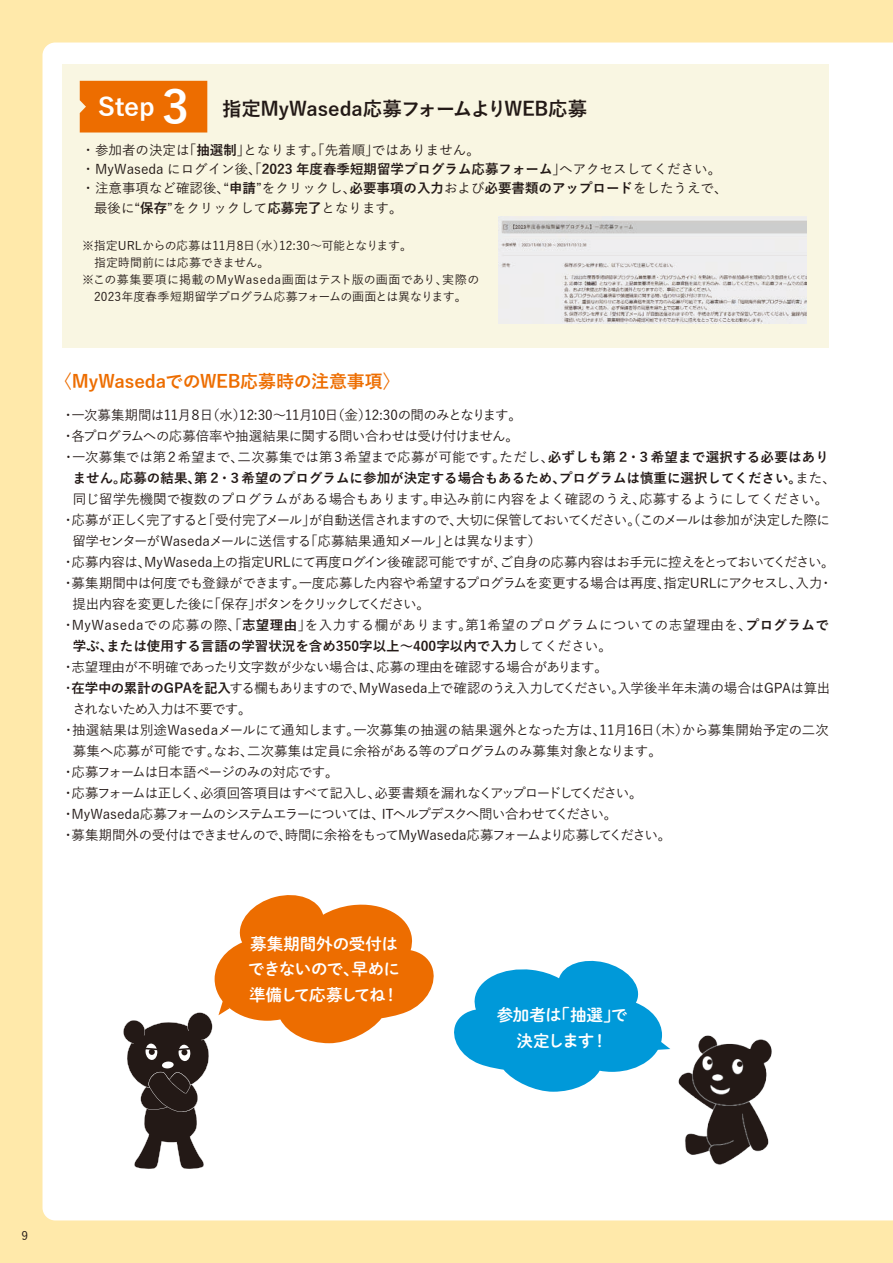
<style>
.page{position:relative;width:893px;height:1263px;background:#ffe9aa}
.page>*{position:absolute;margin:0;border:0;box-sizing:border-box;transform-origin:0 0}
.t1{font:700 25.5px "Yu Gothic";color:#fff}
.t2{font:700 19.5px "Yu Gothic";letter-spacing:-.015em;color:#231916}
.t3{font:700 18px "Yu Gothic";letter-spacing:-.01em;color:#ed6d00}
.t4{font:16.5px/25.5px "Shuei M Go Std B";letter-spacing:-.03em;color:#fff;text-align:center}
.t5{font:500 13.5px "Yu Gothic";letter-spacing:-.025em;color:#231916}
.t6{font:500 13.5px "Yu Gothic";color:#231916}
.t7{font:700 13.5px "Yu Gothic";color:#231916}
.t8{font:500 13.5px "Yu Gothic";letter-spacing:-.07em;color:#231916}
.t9{font:500 13.5px "Yu Gothic";letter-spacing:.035em;color:#231916}
.t10{font:500 13.5px "Yu Gothic";letter-spacing:-.005em;color:#231916}
.t11{font:500 13.5px "Yu Gothic";letter-spacing:-.05em;color:#231916}
.t12{font:500 13.5px "Yu Gothic";letter-spacing:-.08em;color:#231916}
.t13{font:500 13.5px "Yu Gothic";letter-spacing:-.095em;color:#231916}
.t14{font:500 13.5px "Yu Gothic";letter-spacing:-.045em;color:#231916}
.t15{font:500 13.5px "Yu Gothic";letter-spacing:-.055em;color:#231916}
.t16{font:500 13.5px "Yu Gothic";letter-spacing:-.065em;color:#231916}
.t17{font:500 13.5px "Yu Gothic";letter-spacing:-.105em;color:#231916}
.t18{font:500 12px "Yu Gothic";letter-spacing:-.005em;color:#231916}
.t19{font:500 12px "Yu Gothic";letter-spacing:.03em;color:#231916}
.t20{font:500 12px "Yu Gothic";letter-spacing:-.035em;color:#231916}
.t21{font:500 12px "Yu Go";color:#231916}
.s1{font-size:46.2px}
.s2{font-weight:700}
.s3{font-weight:500}
</style>
<div class="page">
<div style="left:43px;top:43px;width:850px;height:1177px;background:#fff"></div>
<img style="left:656px;top:998px;width:138px;height:196px">
<svg style="left:450px;top:957px;width:220px;height:135px;background:#57bce6"></svg>
<div style="left:63px;top:64px;width:766px;height:284px;background:#f9f6e2"></div>
<div style="left:80px;top:81px;width:127px;height:52px;background:#ed6d00"></div>
<svg style="left:123px;top:891px;width:315px;height:278px;background:#e6c3a6"></svg>
<img style="left:499px;top:216px;width:308px;height:108px">
<h1 class="t1" style="left:98px;top:92px;width:92px">Step <span class="s1">3</span></h1>
<h2 class="t2" style="left:222px;top:97px;width:367px">指定MyWaseda応募フォームよりWEB応募</h2>
<p class="t6" style="left:82px;top:137px;width:400px">・参加者の決定は「<span class="s2">抽選制</span>」となります。「先着順」ではありません。</p>
<p class="t6" style="left:82px;top:157px;width:641px">・MyWaseda にログイン後、「<span class="s2">2023 年度春季短期留学プログラム応募フォーム</span>」へアクセスしてください。</p>
<p class="t6" style="left:82px;top:176px;width:647px">・注意事項など確認後、“<span class="s2">申請</span>”をクリックし、<span class="s2">必要事項の入力</span>および<span class="s2">必要書類のアップロード</span>をしたうえで、</p>
<p class="t6" style="left:94px;top:196px;width:310px">最後に“<span class="s2">保存</span>”をクリックして<span class="s2">応募完了</span>となります。</p>
<p class="t18" style="left:82px;top:235px;width:331px">※指定URLからの応募は11月8日（水）12:30～可能となります。</p>
<p class="t20" style="left:94px;top:252px;width:177px">指定時間前には応募できません。</p>
<p class="t19" style="left:82px;top:269px;width:399px">※この募集要項に掲載のMyWaseda画面はテスト版の画面であり、実際の</p>
<p class="t18" style="left:94px;top:286px;width:374px">2023年度春季短期留学プログラム応募フォームの画面とは異なります。</p>
<h3 class="t3" style="left:54px;top:371px;width:349px">〈MyWasedaでのWEB応募時の注意事項〉</h3>
<p class="t14" style="left:62px;top:403px;width:462px">・一次募集期間は11月８日（水）12:30～11月10日（金）12:30の間のみとなります。</p>
<p class="t15" style="left:62px;top:424px;width:459px">・各プログラムへの応募倍率や抽選結果に関する問い合わせは受け付けません。</p>
<p class="t10" style="left:62px;top:445px;width:769px">・一次募集では第２希望まで、二次募集では第３希望まで応募が可能です。ただし、<span class="s2">必ずしも第２・３希望まで選択する必要はあり</span></p>
<p class="t7" style="left:73px;top:471px;width:765px">ません。応募の結果、第２・３希望のプログラムに参加が決定する場合もあるため、プログラムは慎重に選択してください。<span class="s3">また、</span></p>
<p class="t6" style="left:73px;top:487px;width:757px">同じ留学先機関で複数のプログラムがある場合もあります。申込み前に内容をよく確認のうえ、応募するようにしてください。</p>
<p class="t8" style="left:62px;top:508px;width:770px">・応募が正しく完了すると「受付完了メール」が自動送信されますので、大切に保管しておいてください。（このメールは参加が決定した際に</p>
<p class="t5" style="left:73px;top:529px;width:470px">留学センターがWasedaメールに送信する「応募結果通知メール」とは異なります）</p>
<p class="t5" style="left:62px;top:550px;width:775px">・応募内容は、MyWaseda上の指定URLにて再度ログイン後確認可能ですが、ご自身の応募内容はお手元に控えをとっておいてください。</p>
<p class="t5" style="left:62px;top:571px;width:772px">・募集期間中は何度でも登録ができます。一度応募した内容や希望するプログラムを変更する場合は再度、指定URLにアクセスし、入力・</p>
<p class="t17" style="left:73px;top:592px;width:359px">提出内容を変更した後に「保存」ボタンをクリックしてください。</p>
<p class="t9" style="left:62px;top:613px;width:769px">・MyWasedaでの応募の際、「<span class="s2">志望理由</span>」を入力する欄があります。第1希望のプログラムについての志望理由を、<span class="s2">プログラムで</span></p>
<p class="t7" style="left:73px;top:639px;width:541px">学ぶ、または使用する言語の学習状況を含め350字以上～400字以内で入力<span class="s3">してください。</span></p>
<p class="t5" style="left:62px;top:655px;width:548px">・志望理由が不明確であったり文字数が少ない場合は、応募の理由を確認する場合があります。</p>
<p class="t5" style="left:62px;top:676px;width:770px">・<span class="s2">在学中の累計のGPAを記入</span>する欄もありますので、MyWaseda上で確認のうえ入力してください。入学後半年未満の場合はGPAは算出</p>
<p class="t16" style="left:72px;top:697px;width:181px">されないため入力は不要です。</p>
<p class="t5" style="left:62px;top:718px;width:769px">・抽選結果は別途Wasedaメールにて通知します。一次募集の抽選の結果選外となった方は、11月16日（木）から募集開始予定の二次</p>
<p class="t5" style="left:73px;top:739px;width:591px">募集へ応募が可能です。なお、二次募集は定員に余裕がある等のプログラムのみ募集対象となります。</p>
<p class="t16" style="left:62px;top:760px;width:278px">・応募フォームは日本語ページのみの対応です。</p>
<p class="t13" style="left:62px;top:781px;width:582px">・応募フォームは正しく、必須回答項目はすべて記入し、必要書類を漏れなくアップロードしてください。</p>
<p class="t12" style="left:62px;top:802px;width:557px">・MyWaseda応募フォームのシステムエラーについては、ITヘルプデスクへ問い合わせてください。</p>
<p class="t11" style="left:62px;top:823px;width:611px">・募集期間外の受付はできませんので、時間に余裕をもってMyWaseda応募フォームより応募してください。</p>
<p class="t4" style="left:248px;top:930px;width:153px;text-align:justify">募集期間外の受付はできないので、早めに準備して応募してね！</p>
<p class="t4" style="left:497px;top:1002px;width:133px">参加者は「抽選」で決定します！</p>
<p class="t21" style="left:22px;top:1225px;width:8px">9</p>
</div>
